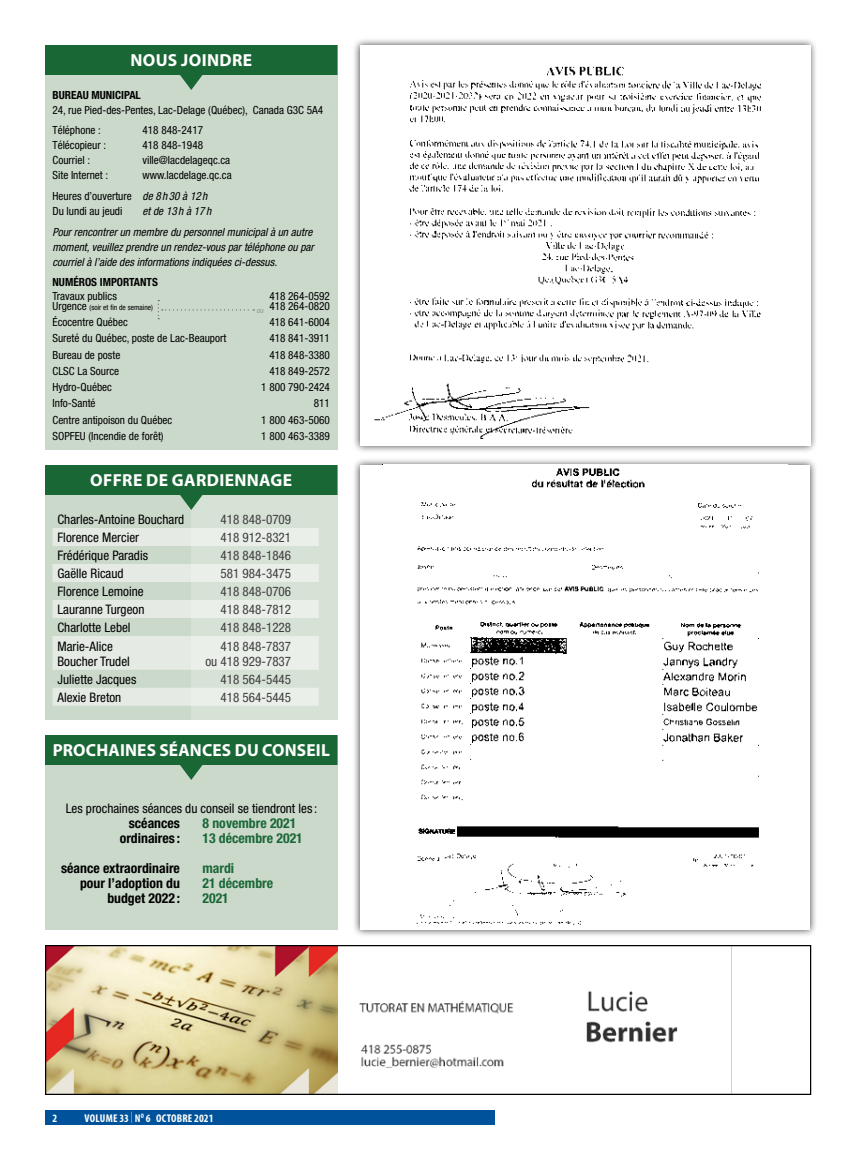
<style>
.page{position:relative;width:855px;height:1170px;background:#fff}
.page>*{position:absolute;margin:0;border:0;box-sizing:border-box;transform-origin:0 0}
.t1{font:700 17.5px "Myriad Pro";letter-spacing:.015em;color:#fff}
.t2{font:700 condensed 13.75px/15px "Helvetica Neue";color:#000;text-align:right}
.t3{font:700 condensed 13.75px/15px "Helvetica Neue";color:#1a6736}
.t4{font:condensed 13.12px/15px "Helvetica Neue";color:#000}
.t5{font:condensed 11.25px/20.6px "Helvetica Neue";color:#000}
.t6{font:italic condensed 11.25px/20.6px "Helvetica Neue";color:#000}
.t7{font:700 condensed 11.25px "Helvetica Neue";color:#000}
.t8{font:700 condensed 11.25px "Myriad Pro";letter-spacing:.02em;color:#fff}
.t9{font:condensed 7.5px "Helvetica Neue";color:#000}
.t10{font:italic condensed 7.5px "Helvetica Neue";color:#939393}
.s1{font-style:italic}
.s2{font-size:11.25px}
.s3{font-weight:300}
</style>
<div class="page">
<div style="left:45px;top:45px;width:293px;height:405px;background:#cbd9cb"></div>
<svg style="left:45px;top:45px;width:293px;height:45px"></svg>
<svg style="left:158px;top:300px;width:96px;height:19px"></svg>
<div style="left:45px;top:1110px;width:450px;height:15px;background:#00529a"></div>
<div style="left:45px;top:735px;width:293px;height:195px;background:#cbd9cb"></div>
<svg style="left:45px;top:735px;width:293px;height:45px"></svg>
<img style="left:47px;top:947px;width:291px;height:146px">
<div style="left:45px;top:945px;width:766px;height:150px;border:1px solid #000"></div>
<div style="left:352px;top:37px;width:466px;height:417px;background:#000;opacity:.75"></div>
<img style="left:360px;top:45px;width:450px;height:400px">
<div style="left:352px;top:457px;width:466px;height:481px;background:#000;opacity:.75"></div>
<div style="left:360px;top:465px;width:450px;height:465px;background:#fff"></div>
<img style="left:416px;top:468px;width:343px;height:457px">
<div style="left:45px;top:465px;width:293px;height:255px;background:#cbd9cb"></div>
<svg style="left:52px;top:528px;width:139px;height:178px;fill:#e5ebe4"></svg>
<div style="left:191px;top:465px;width:147px;height:255px;background:linear-gradient(to right,#e3eae3,#dde6dc)"></div>
<svg style="left:45px;top:465px;width:293px;height:45px"></svg>
<h1 class="t1" style="left:130px;top:48px;width:123px">NOUS JOINDRE</h1>
<p class="t7" style="left:52px;top:88px;width:90px">BUREAU MUNICIPAL</p>
<p class="t5" style="left:52px;top:99px;width:272px">24, rue Pied-des-Pentes, Lac-Delage (Québec), Canada G3C 5A4<br>Téléphone :</p>
<p class="t5" style="left:142px;top:120px;width:62px">418 848-2417</p>
<p class="t5" style="left:52px;top:135px;width:55px">Télécopieur :</p>
<p class="t5" style="left:142px;top:135px;width:62px">418 848-1948</p>
<p class="t5" style="left:52px;top:150px;width:39px">Courriel :</p>
<p class="t5" style="left:142px;top:150px;width:89px">ville@lacdelageqc.ca</p>
<p class="t5" style="left:52px;top:165px;width:57px">Site Internet :</p>
<p class="t5" style="left:52px;top:165px;width:181px;text-indent:90px">www.lacdelage.qc.ca<br>Heures d’ouverture <span class="s1">de 8 h 30 à 12 h</span></p>
<p class="t5" style="left:52px;top:201px;width:71px">Du lundi au jeudi</p>
<p class="t6" style="left:52px;top:201px;width:261px;text-indent:90px">et de 13 h à 17 h<br>Pour rencontrer un membre du personnel municipal à un autre</p>
<p class="t6" style="left:52px;top:239px;width:263px;line-height:15px">moment, veuillez prendre un rendez-vous par téléphone ou par courriel à l’aide des informations indiquées ci-dessus.</p>
<p class="t7" style="left:52px;top:275px;width:107px">NUMÉROS IMPORTANTS</p>
<p class="t5" style="left:52px;top:286px;width:66px">Travaux publics</p>
<p class="t5" style="left:269px;top:286px;width:62px">418 264-0592</p>
<p class="t9" style="left:52px;top:303px;width:102px"><span class="s2">Urgence</span> (soir et fin de semaine)</p>
<p class="t5" style="left:269px;top:296px;width:62px">418 264-0820</p>
<p class="t5" style="left:52px;top:312px;width:77px">Écocentre Québec</p>
<p class="t5" style="left:269px;top:312px;width:62px">418 641-6004</p>
<p class="t5" style="left:52px;top:328px;width:175px">Sureté du Québec, poste de Lac-Beauport</p>
<p class="t5" style="left:269px;top:328px;width:62px">418 841-3911</p>
<p class="t5" style="left:52px;top:344px;width:69px">Bureau de poste</p>
<p class="t5" style="left:269px;top:344px;width:62px">418 848-3380</p>
<p class="t5" style="left:52px;top:361px;width:68px">CLSC La Source</p>
<p class="t5" style="left:269px;top:361px;width:62px">418 849-2572</p>
<p class="t5" style="left:52px;top:377px;width:61px">Hydro-Québec</p>
<p class="t5" style="left:261px;top:377px;width:70px">1 800 790-2424</p>
<p class="t5" style="left:52px;top:393px;width:45px">Info-Santé</p>
<p class="t5" style="left:314px;top:393px;width:18px">811</p>
<p class="t5" style="left:52px;top:409px;width:121px">Centre antipoison du Québec</p>
<p class="t5" style="left:261px;top:409px;width:70px">1 800 463-5060</p>
<p class="t5" style="left:52px;top:426px;width:113px">SOPFEU (Incendie de forêt)</p>
<p class="t5" style="left:261px;top:426px;width:70px">1 800 463-3389</p>
<p class="t10" style="left:256px;top:306px;width:8px">ou</p>
<h1 class="t1" style="left:90px;top:468px;width:204px">OFFRE DE GARDIENNAGE</h1>
<p class="t4" style="left:58px;top:512px;width:128px">Charles-Antoine Bouchard</p>
<p class="t4" style="left:220px;top:512px;width:72px">418 848-0709</p>
<p class="t4" style="left:58px;top:530px;width:83px">Florence Mercier</p>
<p class="t4" style="left:220px;top:530px;width:72px">418 912-8321</p>
<p class="t4" style="left:58px;top:548px;width:92px">Frédérique Paradis</p>
<p class="t4" style="left:220px;top:548px;width:72px">418 848-1846</p>
<p class="t4" style="left:58px;top:566px;width:68px">Gaëlle Ricaud</p>
<p class="t4" style="left:220px;top:566px;width:72px">581 984-3475</p>
<p class="t4" style="left:58px;top:584px;width:88px">Florence Lemoine</p>
<p class="t4" style="left:220px;top:584px;width:72px">418 848-0706</p>
<p class="t4" style="left:58px;top:602px;width:88px">Lauranne Turgeon</p>
<p class="t4" style="left:220px;top:602px;width:72px">418 848-7812</p>
<p class="t4" style="left:58px;top:620px;width:75px">Charlotte Lebel</p>
<p class="t4" style="left:220px;top:620px;width:72px">418 848-1228</p>
<p class="t4" style="left:58px;top:638px;width:74px">Marie-Alice<br>Boucher Trudel</p>
<p class="t4" style="left:205px;top:638px;width:87px;text-align:right">418 848-7837 ou 418 929-7837</p>
<p class="t4" style="left:58px;top:672px;width:80px">Juliette Jacques</p>
<p class="t4" style="left:220px;top:672px;width:72px">418 564-5445</p>
<p class="t4" style="left:58px;top:690px;width:65px">Alexie Breton</p>
<p class="t4" style="left:220px;top:690px;width:72px">418 564-5445</p>
<h1 class="t1" style="left:53px;top:738px;width:279px">PROCHAINES SÉANCES DU CONSEIL</h1>
<p class="t4" style="left:66px;top:801px;width:253px">Les prochaines séances du conseil se tiendront les :</p>
<p class="t2" style="left:120px;top:815px;width:62px">scéances ordinaires :</p>
<p class="t2" style="left:61px;top:860px;width:120px">séance extraordinaire pour l’adoption du budget 2022 :</p>
<p class="t3" style="left:202px;top:815px;width:102px">8 novembre 2021<br>13 décembre 2021</p>
<p class="t3" style="left:202px;top:860px;width:72px">mardi<br>21 décembre<br>2021</p>
<p class="t8" style="left:52px;top:1112px;width:6px">2</p>
<p class="t8" style="left:85px;top:1112px;width:130px">VOLUME 33 <span class="s3">|</span> N<sup>O</sup> 6 OCTOBRE 2021</p>
</div>
